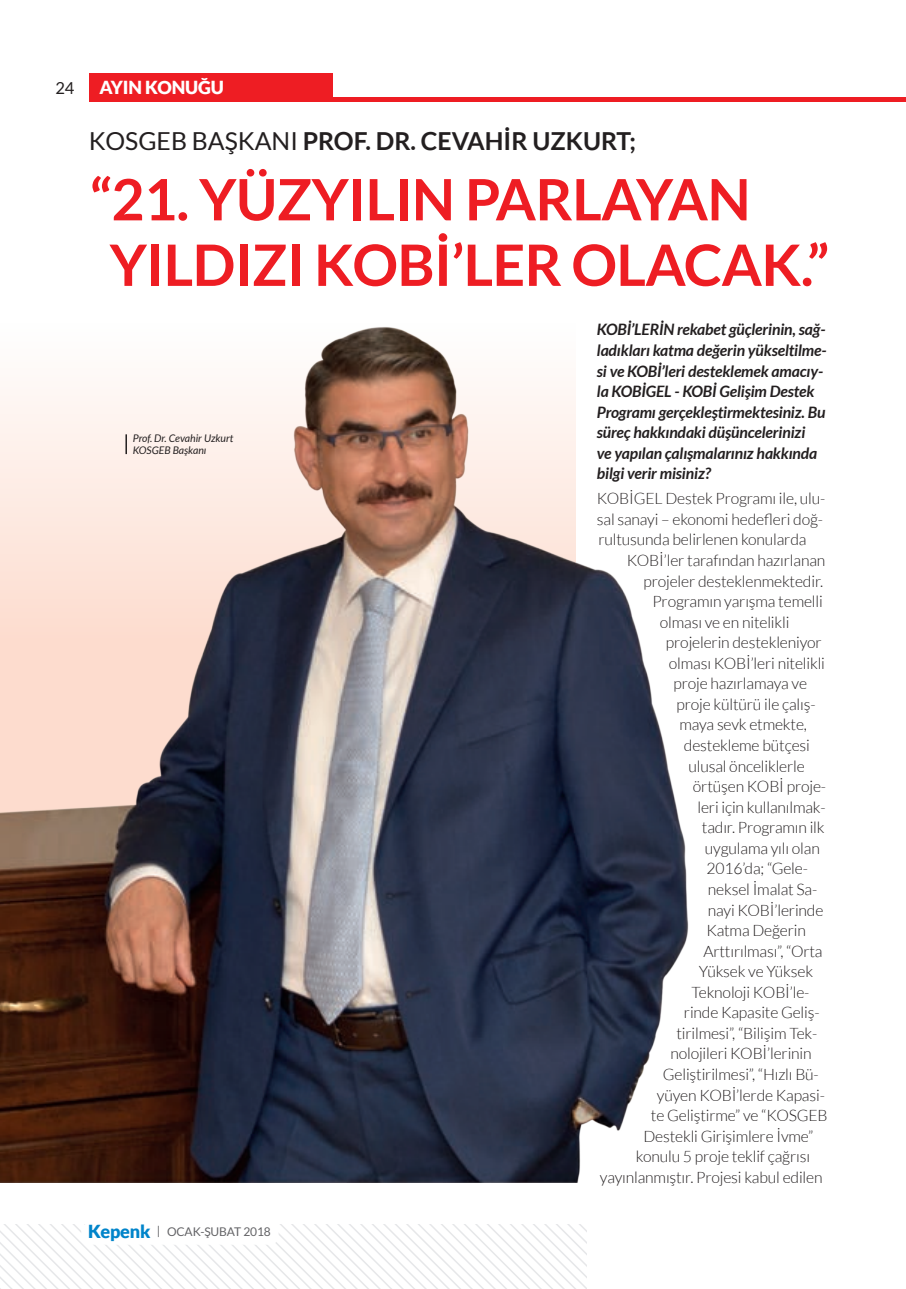
<style>
.page{position:relative;width:906px;height:1289px;background:#fff}
.page>*{position:absolute;margin:0;border:0;box-sizing:border-box;transform-origin:0 0}
.t1{font:700 57px/65.6px "Lato TR";letter-spacing:-.01em;color:#ee1d23}
.t2{font:700 24.75px "Lato TR";color:#231f20}
.t3{font:900 18px "Lato TR";letter-spacing:-.01em;color:#fff}
.t4{font:16.5px "Lato TR";color:#231f20}
.t5{font:300 15.75px/20.5px "Lato TR";letter-spacing:-.01em;color:#231f20}
.t6{font:italic 700 15.75px/20.5px "Lato TR";letter-spacing:-.01em;color:#231f20}
.t7{font:12px "Lato TR";letter-spacing:-.01em;color:#636366}
.t8{font:italic 10.5px/12px "Lato TR";color:#231f20}
.s1{font-weight:400}
.s2{font-weight:900;font-size:18px;color:#0084ca}
</style>
<div class="page">
<svg style="left:0;top:1224px;width:586px;height:64px"></svg>
<div style="left:81px;top:1222px;width:198px;height:22px;background:#fff;border-radius:9px"></div>
<div style="left:89px;top:74px;width:243px;height:27px;background:#ee1d23"></div>
<hr style="left:89px;top:97px;width:817px;height:4px;background:#ee1d23">
<img style="left:0;top:327px;width:689px;height:855px">
<hr style="left:125px;top:434px;width:2px;height:20px;background:#231f20">
<p class="t4" style="left:55px;top:78px;width:21px">24</p>
<p class="t3" style="left:100px;top:77px;width:126px">AYIN KONUĞU</p>
<h2 class="t2" style="left:89px;top:127px;width:548px"><span class="s1">KOSGEB BAŞKANI</span> PROF. DR. CEVAHİR UZKURT;</h2>
<h1 class="t1" style="left:110px;top:166px;width:721px;text-indent:-20px">“21. YÜZYILIN PARLAYAN<br>YILDIZI KOBİ’LER OLACAK.”</h1>
<p class="t8" style="left:133px;top:432px;width:102px">Prof. Dr. Cevahir Uzkurt<br>KOSGEB Başkanı</p>
<p class="t7" style="left:88px;top:1225px;width:184px"><span class="s2">Kepenk</span> | OCAK-ŞUBAT 2018</p>
<p class="t6" style="left:597px;top:320px;width:231px">KOBİ’LERİN rekabet güçlerinin, sağ&shy;ladıkları katma değerin yükseltilme&shy;si ve KOBİ’leri desteklemek amacıy&shy;la KOBİGEL - KOBİ Gelişim Destek Programı gerçekleştirmektesiniz. Bu süreç hakkındaki düşüncelerinizi<br>ve yapılan çalışmalarınız hakkında bilgi verir misiniz?</p>
<p class="t5" style="left:597px;top:488px;width:230px">KOBİGEL Destek Programı ile, ulu&shy;sal sanayi – ekonomi hedefleri doğ&shy;rultusunda belirlenen konularda</p>
<p class="t5" style="left:627px;top:550px;width:200px">KOBİ’ler tarafından hazırlanan</p>
<p class="t5" style="left:643px;top:570px;width:181px">projeler desteklenmektedir.</p>
<p class="t5" style="left:652px;top:591px;width:172px">Programın yarışma temelli</p>
<p class="t5" style="left:660px;top:611px;width:131px">olması ve en nitelikli</p>
<p class="t5" style="left:666px;top:632px;width:157px">projelerin destekleniyor</p>
<p class="t5" style="left:669px;top:653px;width:158px">olması KOBİ’leri nitelikli</p>
<p class="t5" style="left:673px;top:673px;width:135px">proje hazırlamaya ve</p>
<p class="t5" style="left:676px;top:694px;width:141px">proje kültürü ile çalış-</p>
<p class="t5" style="left:679px;top:714px;width:129px">maya sevk etmekte,</p>
<p class="t5" style="left:684px;top:735px;width:127px">destekleme bütçesi</p>
<p class="t5" style="left:688px;top:755px;width:118px">ulusal önceliklerle</p>
<p class="t5" style="left:693px;top:776px;width:135px">örtüşen KOBİ proje-</p>
<p class="t5" style="left:697px;top:796px;width:130px">leri için kullanılmak-</p>
<p class="t5" style="left:702px;top:817px;width:124px">tadır. Programın ilk</p>
<p class="t5" style="left:705px;top:838px;width:116px">uygulama yılı olan</p>
<p class="t5" style="left:706px;top:858px;width:103px">2016’da; “Gele-</p>
<p class="t5" style="left:708px;top:879px;width:111px">neksel İmalat Sa-</p>
<p class="t5" style="left:708px;top:899px;width:117px">nayi KOBİ’lerinde</p>
<p class="t5" style="left:706px;top:920px;width:101px">Katma Değerin</p>
<p class="t5" style="left:703px;top:940px;width:121px">Arttırılması”, “Orta</p>
<p class="t5" style="left:699px;top:961px;width:116px">Yüksek ve Yüksek</p>
<p class="t5" style="left:691px;top:981px;width:120px">Teknoloji KOBİ’le-</p>
<p class="t5" style="left:684px;top:1002px;width:137px">rinde Kapasite Geliş-</p>
<p class="t5" style="left:676px;top:1023px;width:142px">tirilmesi”, “Bilişim Tek-</p>
<p class="t5" style="left:670px;top:1043px;width:143px">nolojileri KOBİ’lerinin</p>
<p class="t5" style="left:663px;top:1064px;width:157px">Geliştirilmesi”, “Hızlı Bü-</p>
<p class="t5" style="left:657px;top:1084px;width:169px">yüyen KOBİ’lerde Kapasi-</p>
<p class="t5" style="left:651px;top:1105px;width:178px">te Geliştirme” ve “KOSGEB</p>
<p class="t5" style="left:643px;top:1125px;width:171px">Destekli Girişimlere İvme”</p>
<p class="t5" style="left:636px;top:1146px;width:176px">konulu 5 proje teklif çağrısı</p>
<p class="t5" style="left:600px;top:1166px;width:224px">yayınlanmıştır. Projesi kabul edilen</p>
</div>
